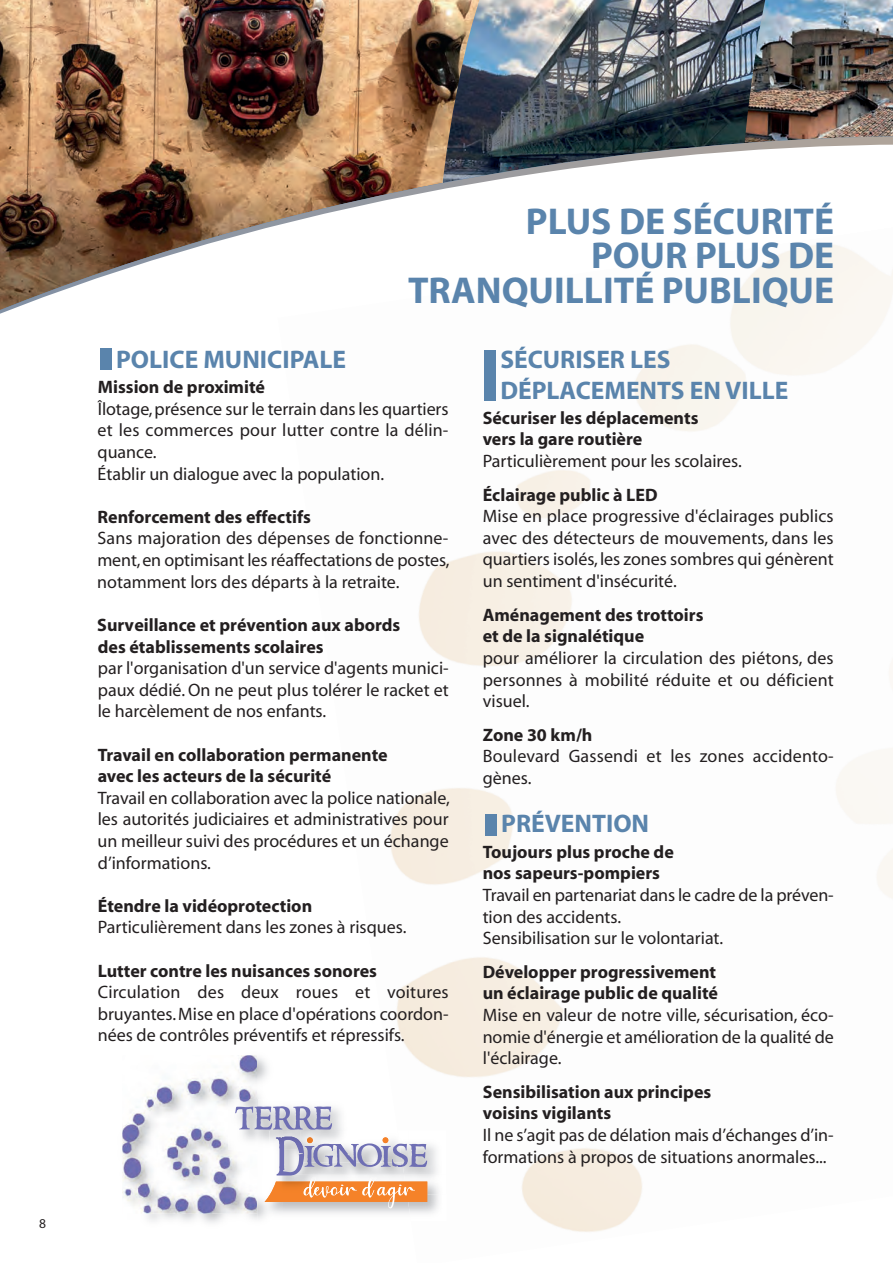
<style>
.page{position:relative;width:893px;height:1263px;background:#fff}
.page>*{position:absolute;margin:0;border:0;box-sizing:border-box;transform-origin:0 0}
.t1{font:700 37.5px/34.5px "Myriad";color:#5a84ac;text-align:right}
.t2{font:700 25.5px/30.6px "Myriad";color:#5a84ac}
.t3{font:18px/21.6px "Myriad";color:#231f20;text-align:justify}
.t4{font:700 18px/21.6px "Myriad";color:#231f20}
.t5{font:13.5px "Myriad";color:#231f20}
</style>
<div class="page">
<img style="left:768px;top:0;width:125px;height:73px">
<img style="left:483px;top:0;width:285px;height:73px">
<img style="left:0;top:0;width:483px;height:73px">
<img style="left:0;top:73px;width:893px;height:276px">
<img style="left:278px;top:224px;width:615px;height:1008px">
<div style="left:484px;top:350px;width:12px;height:50px;background:#5a84ac"></div>
<div style="left:100px;top:349px;width:12px;height:21px;background:#5a84ac"></div>
<div style="left:485px;top:814px;width:12px;height:21px;background:#5a84ac"></div>
<img style="left:282px;top:1208px;width:123px;height:13px">
<img style="left:405px;top:1175px;width:42px;height:46px">
<img style="left:145px;top:1045px;width:137px;height:187px">
<img style="left:258px;top:1175px;width:24px;height:46px">
<img style="left:122px;top:1055px;width:135px;height:158px">
<img style="left:398px;top:1130px;width:48px;height:45px">
<img style="left:352px;top:1131px;width:46px;height:5px">
<img style="left:398px;top:1131px;width:10px;height:5px">
<img style="left:427px;top:1175px;width:19px;height:19px">
<img style="left:269px;top:1099px;width:83px;height:31px">
<img style="left:229px;top:1099px;width:40px;height:50px">
<img style="left:282px;top:1130px;width:70px;height:6px">
<img style="left:300px;top:1131px;width:52px;height:5px">
<svg style="left:264px;top:1136px;width:163px;height:72px"></svg>
<img style="left:269px;top:1130px;width:13px;height:19px">
<img style="left:276px;top:1136px;width:76px;height:13px">
<svg style="left:235px;top:1106px;width:97px;height:24px;background:#b0b1cd"></svg>
<p class="t5" style="left:39px;top:1219px;width:8px">8</p>
<h1 class="t1" style="left:408px;top:207px;width:428px">PLUS DE SÉCURITÉ<br>POUR PLUS DE<br>TRANQUILLITÉ PUBLIQUE</h1>
<h2 class="t2" style="left:116px;top:346px;width:231px">POLICE MUNICIPALE</h2>
<p class="t4" style="left:98px;top:378px;width:169px">Mission de proximité</p>
<p class="t3" style="left:98px;top:400px;width:352px;text-align:left">Îlotage, présence sur le terrain dans les quartiers et les commerces pour lutter contre la délin&shy;quance.<br>Établir un dialogue avec la population.</p>
<p class="t4" style="left:98px;top:508px;width:215px">Renforcement des effectifs</p>
<p class="t3" style="left:97px;top:529px;width:354px">Sans majoration des dépenses de fonctionne&shy;ment, en optimisant les réaffectations de postes, notamment lors des départs à la retraite.</p>
<p class="t4" style="left:97px;top:616px;width:305px">Surveillance et prévention aux abords des établissements scolaires</p>
<p class="t3" style="left:98px;top:659px;width:352px">par l'organisation d'un service d'agents munici&shy;paux dédié. On ne peut plus tolérer le racket et le harcèlement de nos enfants.</p>
<p class="t4" style="left:98px;top:745px;width:291px">Travail en collaboration permanente avec les acteurs de la sécurité</p>
<p class="t3" style="left:98px;top:788px;width:354px">Travail en collaboration avec la police nationale, les autorités judiciaires et administratives pour un meilleur suivi des procédures et un échange d’informations.</p>
<p class="t4" style="left:98px;top:896px;width:216px">Étendre la vidéoprotection</p>
<p class="t3" style="left:98px;top:918px;width:310px">Particulièrement dans les zones à risques.</p>
<p class="t4" style="left:98px;top:961px;width:281px">Lutter contre les nuisances sonores</p>
<p class="t3" style="left:98px;top:983px;width:352px">Circulation des deux roues et voitures bruyantes. Mise en place d'opérations coordon&shy;nées de contrôles préventifs et répressifs.</p>
<h2 class="t2" style="left:500px;top:346px;width:290px">SÉCURISER LES<br>DÉPLACEMENTS EN VILLE</h2>
<p class="t4" style="left:483px;top:409px;width:217px">Sécuriser les déplacements vers la gare routière</p>
<p class="t3" style="left:483px;top:452px;width:261px">Particulièrement pour les scolaires.</p>
<p class="t4" style="left:483px;top:485px;width:176px">Éclairage public à LED</p>
<p class="t3" style="left:483px;top:507px;width:353px">Mise en place progressive d'éclairages publics avec des détecteurs de mouvements, dans les quartiers isolés, les zones sombres qui génèrent un sentiment d'insécurité.</p>
<p class="t4" style="left:483px;top:605px;width:222px">Aménagement des trottoirs et de la signalétique</p>
<p class="t3" style="left:483px;top:649px;width:352px">pour améliorer la circulation des piétons, des personnes à mobilité réduite et ou déficient visuel.</p>
<p class="t4" style="left:483px;top:725px;width:111px">Zone 30 km/h</p>
<p class="t3" style="left:483px;top:747px;width:352px">Boulevard Gassendi et les zones accidento&shy;gènes.</p>
<h2 class="t2" style="left:501px;top:811px;width:150px">PRÉVENTION</h2>
<p class="t4" style="left:483px;top:842px;width:193px">Toujours plus proche de nos sapeurs-pompiers</p>
<p class="t3" style="left:483px;top:886px;width:352px;text-align:left">Travail en partenariat dans le cadre de la préven&shy;tion des accidents.<br>Sensibilisation sur le volontariat.</p>
<p class="t4" style="left:483px;top:962px;width:237px">Développer progressivement un éclairage public de qualité</p>
<p class="t3" style="left:483px;top:1006px;width:353px">Mise en valeur de notre ville, sécurisation, éco&shy;nomie d'énergie et amélioration de la qualité de l'éclairage.</p>
<p class="t4" style="left:483px;top:1082px;width:230px">Sensibilisation aux principes voisins vigilants</p>
<p class="t3" style="left:483px;top:1126px;width:352px">Il ne s’agit pas de délation mais d’échanges d’in&shy;formations à propos de situations anormales...</p>
</div>
